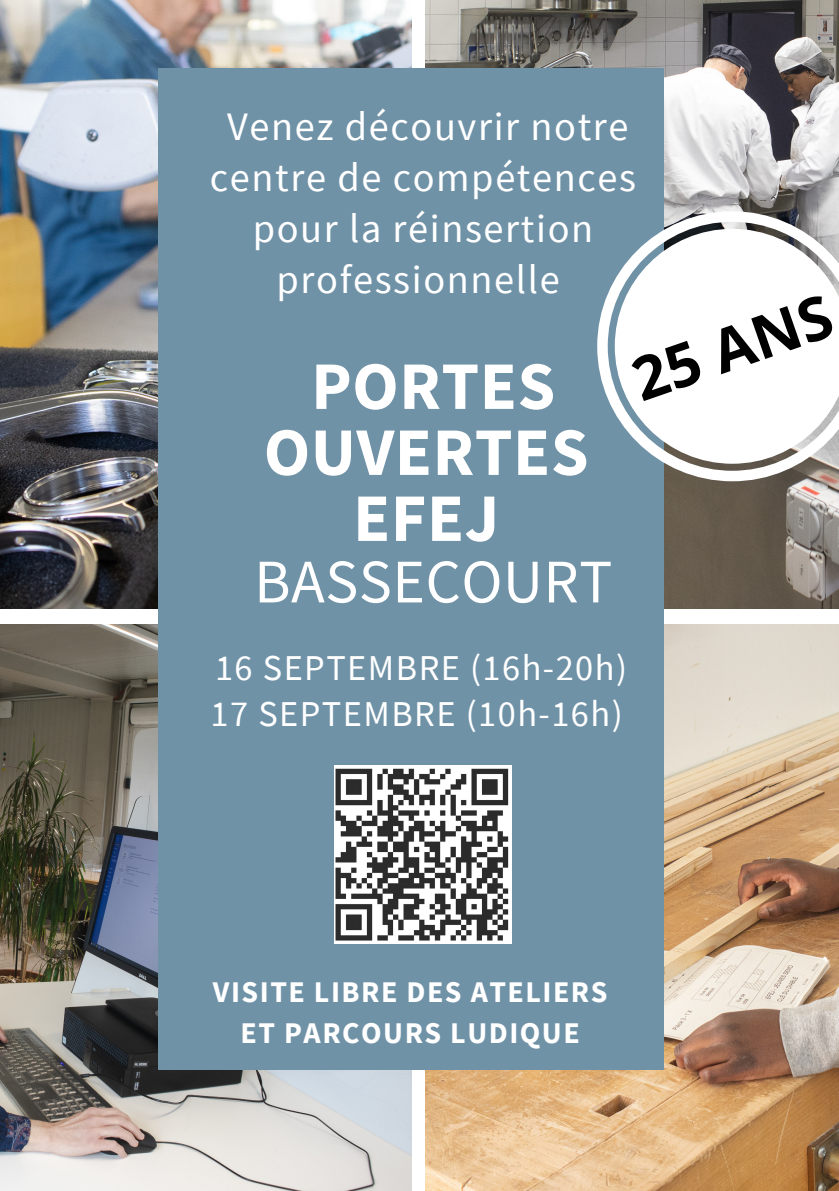
<style>
.page{position:relative;width:839px;height:1191px;background:#fff}
.page>*{position:absolute;margin:0;border:0;box-sizing:border-box;transform-origin:0 0}
.t1{font:700 68px/66px "Source Sans Pro";letter-spacing:.005em;color:#fff;text-align:center}
.t2{font:62px "Source Sans Pro";letter-spacing:.005em;color:#fff}
.t3{font:700 60px "Open Sans";color:#000}
.t4{font:40.4px/51px "Source Sans Pro";letter-spacing:.04em;color:#fff;text-align:center}
.t5{font:36.4px/46.4px "Source Sans Pro";letter-spacing:.04em;color:#fff}
.t6{font:700 30px/40.4px "Source Sans Pro";letter-spacing:.05em;color:#fff;text-align:center}
</style>
<div class="page">
<img style="left:0;top:0;width:411px;height:609px">
<img style="left:425px;top:0;width:413px;height:609px">
<img style="left:0;top:624px;width:411px;height:567px">
<img style="left:425px;top:624px;width:413px;height:567px">
<div style="left:158px;top:68px;width:505px;height:1002px;background:#7092a7"></div>
<img style="left:334px;top:765px;width:177px;height:179px">
<svg style="left:597px;top:211px;width:241px;height:270px"></svg>
<svg style="left:614px;top:229px;width:224px;height:235px"></svg>
<p class="t4" style="left:210px;top:100px;width:428px">Venez découvrir notre centre de compétences pour la réinsertion professionnelle</p>
<h3 class="t3" style="left:620px;top:341px;width:209px;rotate:-19deg">25 ANS</h3>
<h1 class="t1" style="left:264px;top:352px;width:326px">PORTES<br>OUVERTES<br>EFEJ</h1>
<h2 class="t2" style="left:254px;top:541px;width:360px">BASSECOURT</h2>
<p class="t5" style="left:211px;top:643px;width:418px">16 SEPTEMBRE (16h-20h)<br>17 SEPTEMBRE (10h-16h)</p>
<p class="t6" style="left:213px;top:971px;width:396px">VISITE LIBRE DES ATELIERS<br>ET PARCOURS LUDIQUE</p>
</div>
